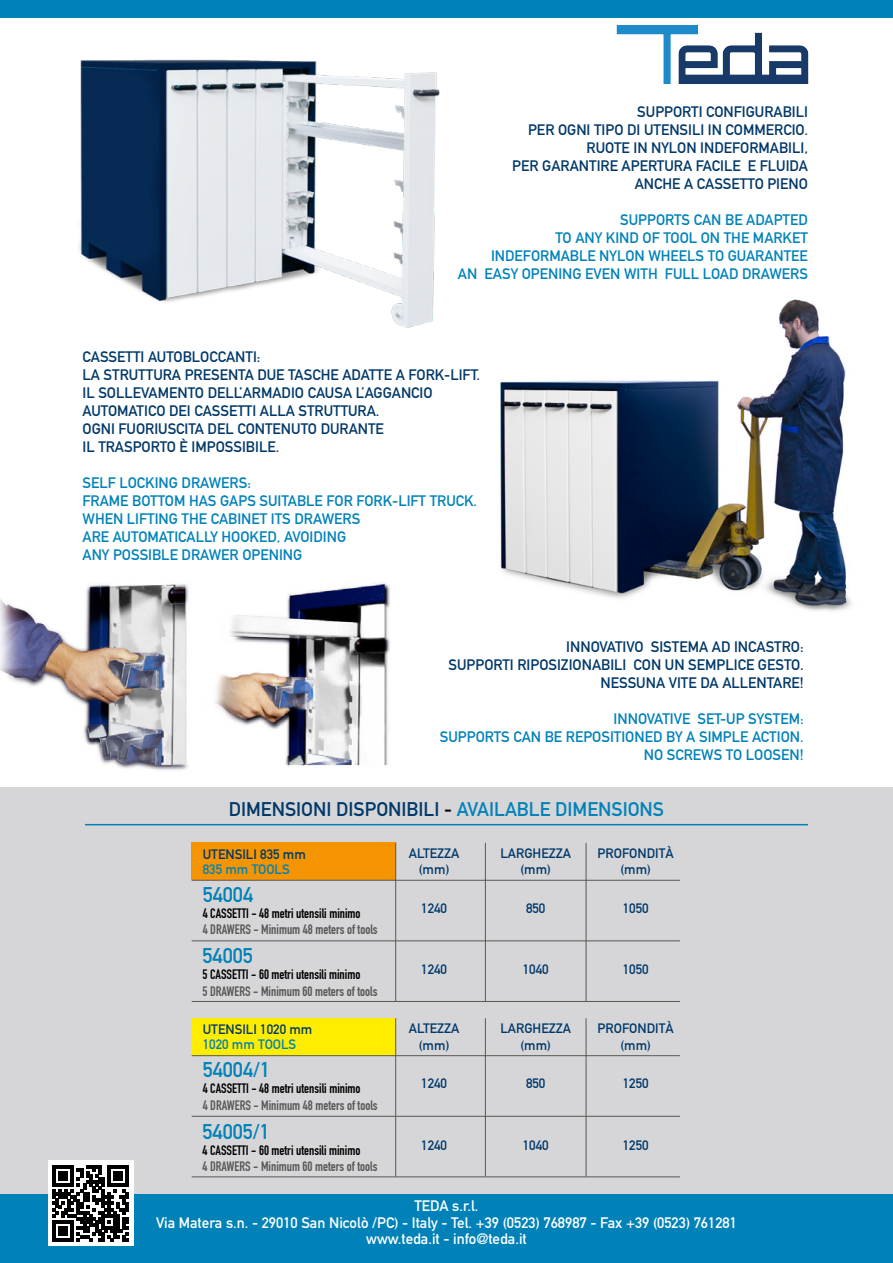
<style>
.page{position:relative;width:893px;height:1263px;background:#fff}
.page>*{position:absolute;margin:0;border:0;box-sizing:border-box;transform-origin:0 0}
.t1{font:21px "DIN Mittelschrift Alternate";color:#0082b9}
.t2{font:19.5px "DIN Mittelschrift";color:#003869}
.t3{font:15px/18px "DIN Mittelschrift";color:#003869;text-align:right}
.t4{font:15px/18px "DIN Mittelschrift";color:#0082b9;text-align:right}
.t5{font:15px/16.5px "DIN Mittelschrift";color:#fff;text-align:center}
.t6{font:13.5px "DIN Engschrift Alternate";color:#000}
.t7{font:13.5px "DIN Engschrift Alternate";color:#575756}
.t8{font:13.5px/16.2px "DIN Mittelschrift";color:#003869;text-align:center}
.t9{font:13.5px "DIN Mittelschrift Alternate";color:#003869}
.t10{font:13.5px "DIN Mittelschrift Alternate";color:#0082b9}
.s1{color:#000}
.s2{color:#0082b9}
</style>
<div class="page">
<div style="left:0;top:787px;width:893px;height:419px;background:#d6d6d8"></div>
<div style="left:192px;top:1018px;width:204px;height:37px;background:#ffed00"></div>
<div style="left:192px;top:843px;width:204px;height:37px;background:#f49400"></div>
<div style="left:0;top:1194px;width:893px;height:69px;background:#0082b9"></div>
<div style="left:0;top:0;width:893px;height:18px;background:#0082b9"></div>
<img style="left:79px;top:59px;width:361px;height:269px">
<img style="left:500px;top:299px;width:352px;height:312px">
<img style="left:0;top:584px;width:189px;height:186px">
<img style="left:215px;top:582px;width:175px;height:184px">
<hr style="left:85px;top:824px;width:723px;height:1px;background:#0082b9">
<div style="left:48px;top:1161px;width:85px;height:85px;background:#fff"></div>
<svg style="left:52px;top:1165px;width:77px;height:77px"></svg>
<hr style="left:192px;top:940px;width:488px;height:1px;background:#575756">
<hr style="left:192px;top:880px;width:488px;height:1px;background:#575756">
<hr style="left:395px;top:843px;width:1px;height:158px;background:#575756">
<hr style="left:485px;top:843px;width:1px;height:158px;background:#575756">
<hr style="left:586px;top:843px;width:1px;height:158px;background:#575756">
<hr style="left:192px;top:1001px;width:488px;height:1px;background:#575756">
<hr style="left:192px;top:1116px;width:488px;height:1px;background:#575756">
<hr style="left:192px;top:1055px;width:488px;height:1px;background:#575756">
<hr style="left:395px;top:1018px;width:1px;height:158px;background:#575756">
<hr style="left:485px;top:1018px;width:1px;height:158px;background:#575756">
<hr style="left:586px;top:1018px;width:1px;height:158px;background:#575756">
<hr style="left:192px;top:1176px;width:488px;height:1px;background:#575756">
<img style="left:616px;top:25px;width:193px;height:59px">
<p class="t3" style="left:512px;top:102px;width:297px">SUPPORTI CONFIGURABILI<br>PER OGNI TIPO DI UTENSILI IN COMMERCIO.<br>RUOTE IN NYLON INDEFORMABILI,<br>PER GARANTIRE APERTURA FACILE E FLUIDA<br>ANCHE A CASSETTO PIENO</p>
<p class="t4" style="left:458px;top:210px;width:351px">SUPPORTS CAN BE ADAPTED<br>TO ANY KIND OF TOOL ON THE MARKET INDEFORMABLE NYLON WHEELS TO GUARANTEE<br>AN EASY OPENING EVEN WITH FULL LOAD DRAWERS</p>
<p class="t3" style="left:83px;top:348px;width:399px;text-align:left">CASSETTI AUTOBLOCCANTI:<br>LA STRUTTURA PRESENTA DUE TASCHE ADATTE A FORK-LIFT.<br>IL SOLLEVAMENTO DELL’ARMADIO CAUSA L’AGGANCIO AUTOMATICO DEI CASSETTI ALLA STRUTTURA.<br>OGNI FUORIUSCITA DEL CONTENUTO DURANTE<br>IL TRASPORTO È IMPOSSIBILE.</p>
<p class="t4" style="left:83px;top:474px;width:396px;text-align:left">SELF LOCKING DRAWERS:<br>FRAME BOTTOM HAS GAPS SUITABLE FOR FORK-LIFT TRUCK.<br>WHEN LIFTING THE CABINET ITS DRAWERS<br>ARE AUTOMATICALLY HOOKED, AVOIDING<br>ANY POSSIBLE DRAWER OPENING</p>
<p class="t3" style="left:449px;top:638px;width:357px">INNOVATIVO SISTEMA AD INCASTRO:<br>SUPPORTI RIPOSIZIONABILI CON UN SEMPLICE GESTO.<br>NESSUNA VITE DA ALLENTARE!</p>
<p class="t4" style="left:440px;top:710px;width:365px">INNOVATIVE SET-UP SYSTEM:<br>SUPPORTS CAN BE REPOSITIONED BY A SIMPLE ACTION.<br>NO SCREWS TO LOOSEN!</p>
<h2 class="t2" style="left:229px;top:797px;width:437px">DIMENSIONI DISPONIBILI <span class="s1">-</span> <span class="s2">AVAILABLE DIMENSIONS</span></h2>
<p class="t9" style="left:203px;top:846px;width:105px">UTENSILI 835 mm</p>
<p class="t10" style="left:203px;top:861px;width:89px">835 mm TOOLS</p>
<h1 class="t1" style="left:203px;top:882px;width:52px">54004</h1>
<p class="t6" style="left:203px;top:905px;width:159px">4 CASSETTI - 48 metri utensili minimo</p>
<p class="t7" style="left:203px;top:921px;width:176px">4 DRAWERS - Minimum 48 meters of tools</p>
<h1 class="t1" style="left:203px;top:943px;width:52px">54005</h1>
<p class="t6" style="left:203px;top:967px;width:159px">5 CASSETTI - 60 metri utensili minimo</p>
<p class="t7" style="left:203px;top:983px;width:176px">5 DRAWERS - Minimum 60 meters of tools</p>
<p class="t9" style="left:203px;top:1021px;width:111px">UTENSILI 1020 mm</p>
<p class="t10" style="left:203px;top:1036px;width:95px">1020 mm TOOLS</p>
<h1 class="t1" style="left:203px;top:1057px;width:69px">54004/1</h1>
<p class="t6" style="left:203px;top:1081px;width:159px">4 CASSETTI - 48 metri utensili minimo</p>
<p class="t7" style="left:203px;top:1097px;width:176px">4 DRAWERS - Minimum 48 meters of tools</p>
<h1 class="t1" style="left:203px;top:1119px;width:69px">54005/1</h1>
<p class="t6" style="left:203px;top:1142px;width:159px">4 CASSETTI - 60 metri utensili minimo</p>
<p class="t7" style="left:203px;top:1158px;width:176px">4 DRAWERS - Minimum 60 meters of tools</p>
<p class="t8" style="left:409px;top:845px;width:52px">ALTEZZA (mm)</p>
<p class="t8" style="left:421px;top:900px;width:27px">1240</p>
<p class="t8" style="left:421px;top:961px;width:27px">1240</p>
<p class="t8" style="left:409px;top:1021px;width:52px">ALTEZZA (mm)</p>
<p class="t8" style="left:421px;top:1075px;width:27px">1240</p>
<p class="t8" style="left:421px;top:1137px;width:27px">1240</p>
<p class="t8" style="left:500px;top:845px;width:72px">LARGHEZZA (mm)</p>
<p class="t8" style="left:526px;top:900px;width:21px">850</p>
<p class="t8" style="left:598px;top:845px;width:78px">PROFONDITÀ (mm)</p>
<p class="t8" style="left:623px;top:900px;width:27px">1050</p>
<p class="t8" style="left:523px;top:961px;width:27px">1040</p>
<p class="t8" style="left:623px;top:961px;width:27px">1050</p>
<p class="t8" style="left:500px;top:1021px;width:72px">LARGHEZZA (mm)</p>
<p class="t8" style="left:526px;top:1075px;width:21px">850</p>
<p class="t8" style="left:598px;top:1021px;width:78px">PROFONDITÀ (mm)</p>
<p class="t8" style="left:623px;top:1075px;width:27px">1250</p>
<p class="t8" style="left:523px;top:1137px;width:27px">1040</p>
<p class="t8" style="left:623px;top:1137px;width:27px">1250</p>
<p class="t5" style="left:156px;top:1198px;width:582px">TEDA s.r.l.<br>Via Matera s.n. - 29010 San Nicolò /PC) - Italy - Tel. +39 (0523) 768987 - Fax +39 (0523) 761281 www.teda.it - info@teda.it</p>
</div>
